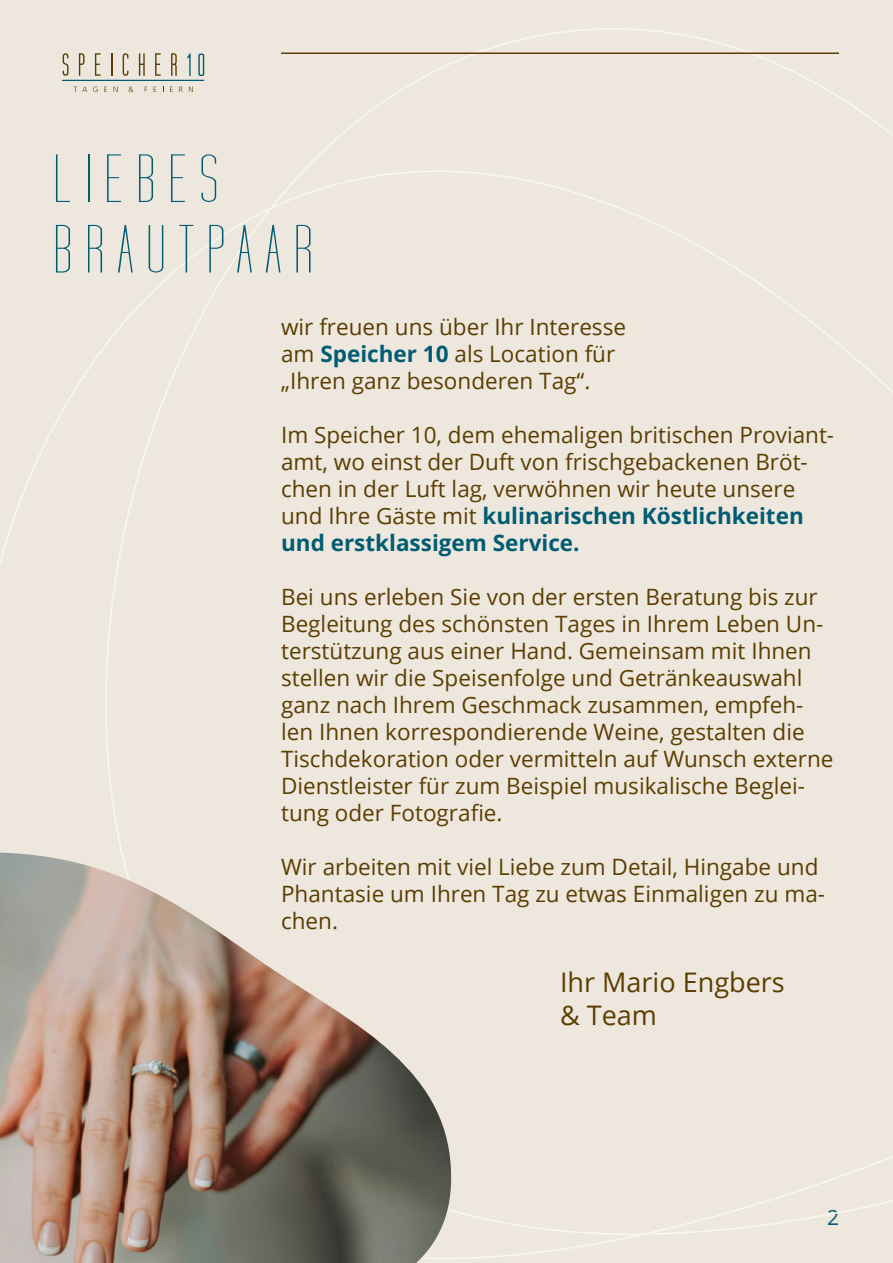
<style>
.page{position:relative;width:893px;height:1263px;background:#fff}
.page>*{position:absolute;margin:0;border:0;box-sizing:border-box;transform-origin:0 0}
.t1{font:69px/70.5px "Tall Films Expanded";letter-spacing:.16em;color:#005c72}
.t2{font:27px/32.4px "Open Sans";color:#5b3e00}
.t3{font:22.5px/27px "Open Sans";color:#5b3e00}
.t4{font:21px "Open Sans";color:#005c72}
.s1{font-weight:700;color:#005c72}
</style>
<div class="page">
<div style="left:0;top:0;width:893px;height:75px;background:#eee7de"></div>
<div style="left:0;top:75px;width:893px;height:1188px;background:#eee7de"></div>
<img style="left:0;top:852px;width:455px;height:411px">
<hr style="left:281px;top:53px;width:558px;height:1px;background:#5b3e00">
<svg style="left:74px;top:87px;width:13px;height:5px"></svg>
<svg style="left:93px;top:87px;width:5px;height:5px"></svg>
<svg style="left:104px;top:87px;width:3px;height:5px"></svg>
<svg style="left:114px;top:87px;width:4px;height:5px"></svg>
<svg style="left:129px;top:87px;width:4px;height:5px"></svg>
<svg style="left:170px;top:87px;width:3px;height:5px"></svg>
<svg style="left:179px;top:87px;width:4px;height:5px"></svg>
<svg style="left:189px;top:87px;width:4px;height:5px"></svg>
<svg style="left:79px;top:53px;width:6px;height:23px"></svg>
<svg style="left:95px;top:53px;width:6px;height:23px"></svg>
<svg style="left:111px;top:53px;width:1px;height:23px"></svg>
<svg style="left:123px;top:53px;width:5px;height:23px"></svg>
<svg style="left:139px;top:53px;width:6px;height:23px"></svg>
<svg style="left:155px;top:53px;width:6px;height:23px"></svg>
<svg style="left:171px;top:53px;width:6px;height:23px"></svg>
<svg style="left:63px;top:53px;width:5px;height:23px"></svg>
<hr style="left:63px;top:80px;width:141px;height:1px;background:#005c72">
<svg style="left:187px;top:53px;width:4px;height:23px"></svg>
<svg style="left:198px;top:53px;width:6px;height:23px"></svg>
<h1 class="t1" style="left:53px;top:146px;width:263px">LIEBES<br>BRAUTPAAR</h1>
<p class="t3" style="left:281px;top:312px;width:346px">wir freuen uns über Ihr Interesse am <span class="s1">Speicher 10</span> als Location für „Ihren ganz besonderen Tag“.</p>
<p class="t3" style="left:281px;top:420px;width:555px">Im Speicher 10, dem ehemaligen britischen Proviant&shy;amt, wo einst der Duft von frischgebackenen Bröt&shy;chen in der Luft lag, verwöhnen wir heute unsere und Ihre Gäste mit <span class="s1">kulinarischen Köstlichkeiten und erstklassigem Service.</span></p>
<p class="t3" style="left:281px;top:582px;width:554px">Bei uns erleben Sie von der ersten Beratung bis zur Begleitung des schönsten Tages in Ihrem Leben Un&shy;terstützung aus einer Hand. Gemeinsam mit Ihnen stellen wir die Speisenfolge und Getränkeauswahl ganz nach Ihrem Geschmack zusammen, empfeh&shy;len Ihnen korrespondierende Weine, gestalten die Tischdekoration oder vermitteln auf Wunsch externe Dienstleister für zum Beispiel musikalische Beglei&shy;tung oder Fotografie.</p>
<p class="t3" style="left:281px;top:852px;width:545px">Wir arbeiten mit viel Liebe zum Detail, Hingabe und<br>Phantasie um Ihren Tag zu etwas Einmaligen zu ma&shy;chen.</p>
<p class="t2" style="left:560px;top:966px;width:226px">Ihr Mario Engbers &amp; Team</p>
<p class="t4" style="left:827px;top:1203px;width:14px">2</p>
</div>
